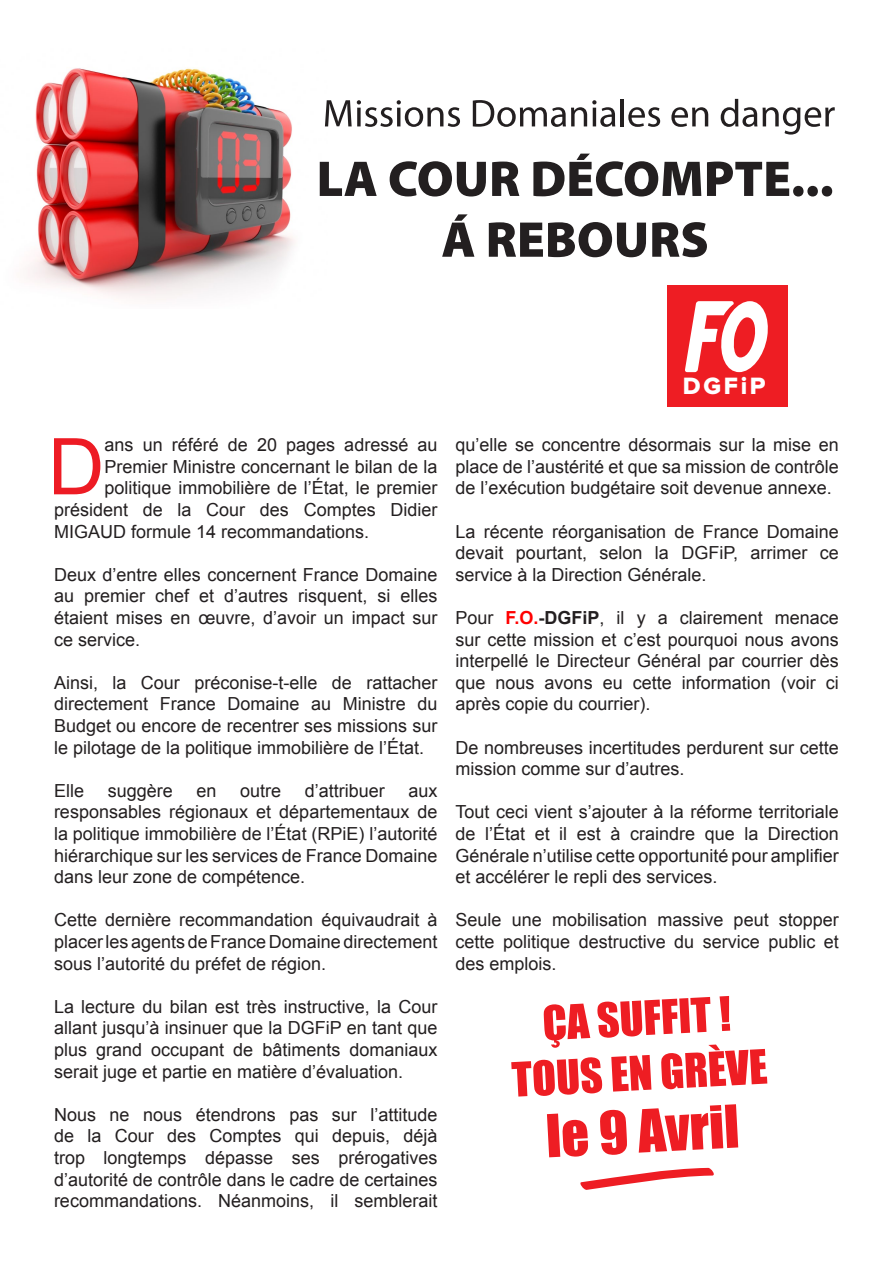
<style>
.page{position:relative;width:893px;height:1263px;background:#fff}
.page>*{position:absolute;margin:0;border:0;box-sizing:border-box;transform-origin:0 0}
.t1{font:78.3px "Arial";color:#ed1b24}
.t2{font:24.45px "Proxima Nova Extrabld";letter-spacing:.11em;color:#fff}
.t3{font:18px/21.6px "Arial";color:#231f20;text-align:justify}
.s1{font-weight:700;color:#f00}
.s2{font-weight:700}
</style>
<div class="page">
<img style="left:28px;top:68px;width:299px;height:232px">
<svg style="left:325px;top:100px;width:135px;height:27px"></svg>
<svg style="left:473px;top:100px;width:142px;height:27px"></svg>
<hr style="left:620px;top:99px;width:4px;height:27px;background:#231f20">
<svg style="left:628px;top:107px;width:32px;height:20px"></svg>
<svg style="left:671px;top:107px;width:37px;height:20px"></svg>
<svg style="left:721px;top:99px;width:114px;height:36px"></svg>
<svg style="left:320px;top:162px;width:57px;height:34px"></svg>
<svg style="left:390px;top:161px;width:96px;height:35px"></svg>
<svg style="left:492px;top:162px;width:27px;height:34px"></svg>
<svg style="left:533px;top:154px;width:168px;height:42px"></svg>
<svg style="left:707px;top:162px;width:82px;height:34px"></svg>
<div style="left:793px;top:186px;width:10px;height:10px;background:#231f20;border-radius:50%"></div>
<div style="left:807px;top:186px;width:11px;height:10px;background:#231f20;border-radius:50%"></div>
<div style="left:822px;top:186px;width:10px;height:10px;background:#231f20;border-radius:50%"></div>
<svg style="left:442px;top:214px;width:32px;height:43px"></svg>
<svg style="left:489px;top:222px;width:157px;height:35px"></svg>
<svg style="left:652px;top:222px;width:55px;height:35px"></svg>
<div style="left:666px;top:285px;width:121px;height:121px;background:#ee1d23"></div>
<svg style="left:685px;top:301px;width:83px;height:71px"></svg>
<svg style="left:544px;top:1003px;width:46px;height:45px"></svg>
<svg style="left:597px;top:997px;width:113px;height:41px"></svg>
<svg style="left:720px;top:996px;width:10px;height:35px"></svg>
<svg style="left:511px;top:1057px;width:91px;height:39px"></svg>
<svg style="left:611px;top:1055px;width:40px;height:36px"></svg>
<svg style="left:661px;top:1044px;width:106px;height:45px"></svg>
<svg style="left:547px;top:1113px;width:41px;height:44px"></svg>
<svg style="left:600px;top:1110px;width:27px;height:45px"></svg>
<svg style="left:639px;top:1104px;width:99px;height:49px"></svg>
<svg style="left:580px;top:1168px;width:134px;height:22px"></svg>
<p class="t1" style="left:48px;top:415px;width:58px">D</p>
<p class="t3" style="left:105px;top:434px;width:334px">ans un référé de 20 pages adressé au</p>
<p class="t3" style="left:105px;top:456px;width:334px">Premier Ministre concernant le bilan de la</p>
<p class="t3" style="left:105px;top:477px;width:334px">politique immobilière de l’État, le premier</p>
<p class="t3" style="left:54px;top:499px;width:385px">président de la Cour des Comptes Didier</p>
<p class="t3" style="left:54px;top:521px;width:317px">MIGAUD formule 14 recommandations.</p>
<p class="t3" style="left:54px;top:564px;width:385px">Deux d’entre elles concernent France Domaine au premier chef et d’autres risquent, si elles étaient mises en œuvre, d’avoir un impact sur ce service.</p>
<p class="t3" style="left:54px;top:672px;width:385px">Ainsi, la Cour préconise-t-elle de rattacher directement France Domaine au Ministre du Budget ou encore de recentrer ses missions sur le pilotage de la politique immobilière de l’État.</p>
<p class="t3" style="left:54px;top:780px;width:32px">Elle</p>
<p class="t3" style="left:108px;top:780px;width:67px">suggère</p>
<p class="t3" style="left:196px;top:780px;width:22px">en</p>
<p class="t3" style="left:240px;top:780px;width:43px">outre</p>
<p class="t3" style="left:305px;top:780px;width:82px">d’attribuer</p>
<p class="t3" style="left:54px;top:780px;width:385px;text-indent:354px">aux responsables régionaux et départementaux de la politique immobilière de l’État (RPiE) l’autorité hiérarchique sur les services de France Domaine dans leur zone de compétence.</p>
<p class="t3" style="left:54px;top:909px;width:385px">Cette dernière recommandation équivaudrait à placer les agents de France Domaine directement sous l’autorité du préfet de région.</p>
<p class="t3" style="left:54px;top:996px;width:385px">La lecture du bilan est très instructive, la Cour allant jusqu’à insinuer que la DGFiP en tant que plus grand occupant de bâtiments domaniaux serait juge et partie en matière d’évaluation.</p>
<p class="t3" style="left:54px;top:1104px;width:385px">Nous ne nous étendrons pas sur l’attitude de la Cour des Comptes qui depuis, déjà trop longtemps dépasse ses prérogatives d’autorité de contrôle dans le cadre de certaines recommandations. Néanmoins, il semblerait</p>
<p class="t2" style="left:683px;top:375px;width:84px">DGFiP</p>
<p class="t3" style="left:455px;top:434px;width:385px">qu’elle se concentre désormais sur la mise en place de l’austérité et que sa mission de contrôle de l’exécution budgétaire soit devenue annexe.</p>
<p class="t3" style="left:455px;top:521px;width:385px">La récente réorganisation de France Domaine devait pourtant, selon la DGFiP, arrimer ce service à la Direction Générale.</p>
<p class="t3" style="left:455px;top:607px;width:385px">Pour <span class="s1">F.O.</span><span class="s2">-DGFiP</span>, il y a clairement menace sur cette mission et c’est pourquoi nous avons interpellé le Directeur Général par courrier dès que nous avons eu cette information (voir ci après copie du courrier).</p>
<p class="t3" style="left:455px;top:737px;width:385px">De nombreuses incertitudes perdurent sur cette mission comme sur d’autres.</p>
<p class="t3" style="left:455px;top:801px;width:385px">Tout ceci vient s’ajouter à la réforme territoriale de l’État et il est à craindre que la Direction Générale n’utilise cette opportunité pour amplifier et accélérer le repli des services.</p>
<p class="t3" style="left:455px;top:909px;width:385px">Seule une mobilisation massive peut stopper cette politique destructive du service public et des emplois.</p>
</div>
